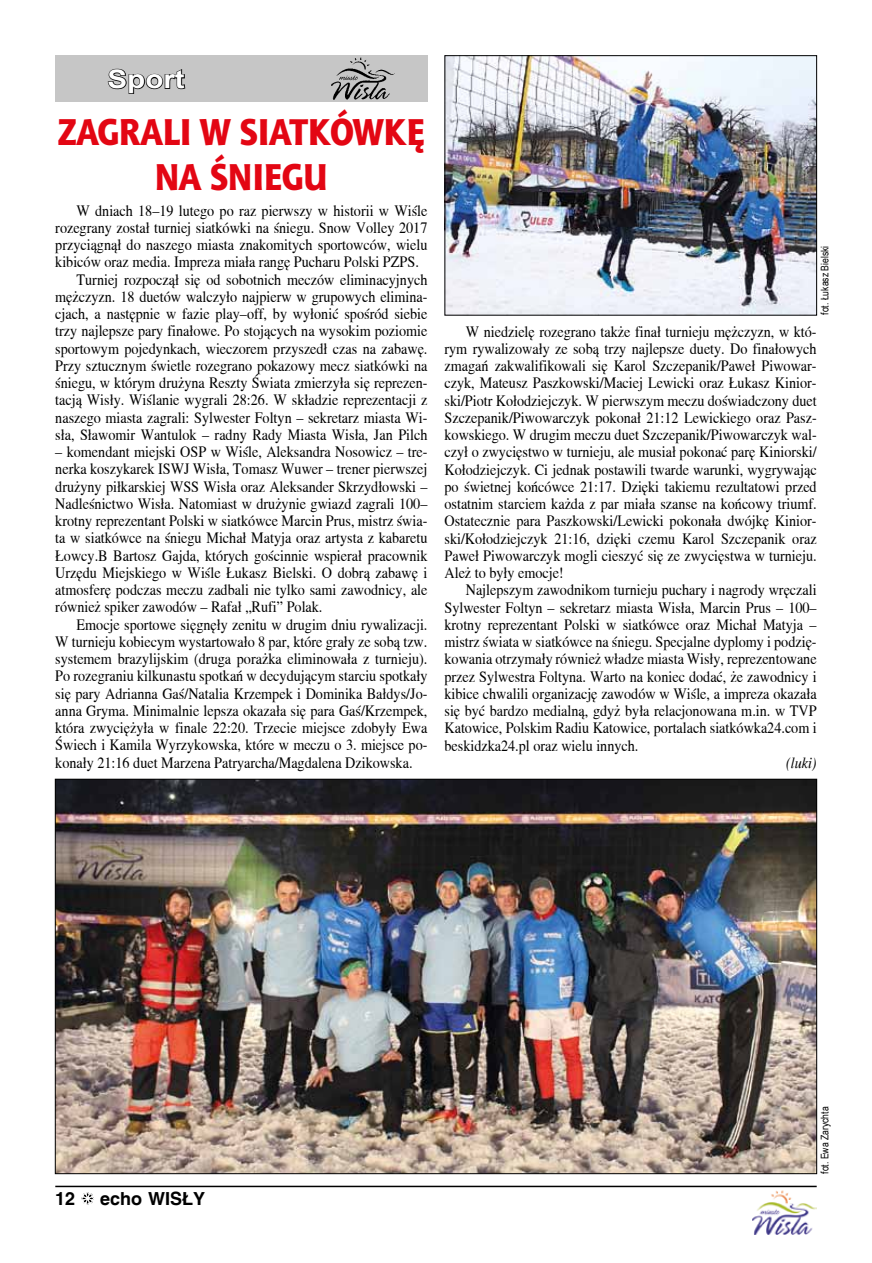
<style>
.page{position:relative;width:872px;height:1263px;background:#fff}
.page>*{position:absolute;margin:0;border:0;box-sizing:border-box;transform-origin:0 0}
.t1{font:37.5px/45px "Aerton TTEFN Black";letter-spacing:-.01em;color:#e30613;text-align:center;scale:.9 1}
.t2{font:700 25.5px "Arial";color:#fff;scale:1.16 1}
.t3{font:700 18px "Switzerland";color:#000}
.t4{font:15.75px/17.2px "Toronto";color:#000;text-align:justify;scale:.9 1}
.t5{font:italic 15.75px "Toronto";color:#000;scale:.9 1}
.t6{font:10.5px "Arial Narrow";color:#000}
</style>
<div class="page">
<hr style="left:55px;top:1186px;width:761px;height:1px;background:#000">
<svg style="left:81px;top:1192px;width:13px;height:13px"></svg>
<img style="left:753px;top:1191px;width:63px;height:43px">
<div style="left:55px;top:55px;width:372px;height:47px;background:#c6c6c6"></div>
<svg style="left:107px;top:68px;width:79px;height:26px"></svg>
<img style="left:332px;top:57px;width:62px;height:43px">
<img style="left:57px;top:781px;width:758px;height:391px">
<img style="left:446px;top:57px;width:369px;height:257px">
<div style="left:444px;top:55px;width:373px;height:261px;border:1px solid #000"></div>
<h2 class="t2" style="left:108px;top:62px;width:68px">Sport</h2>
<h1 class="t1" style="left:58px;top:109px;width:409px">ZAGRALI W SIATKÓWKĘ<br>NA ŚNIEGU</h1>
<p class="t4" style="left:77px;top:202px;width:391px">W dniach 18–19 lutego po raz pierwszy w historii w Wiśle</p>
<p class="t4" style="left:55px;top:219px;width:415px">rozegrany został turniej siatkówki na śniegu. Snow Volley 2017</p>
<p class="t4" style="left:55px;top:236px;width:415px">przyciągnął do naszego miasta znakomitych sportowców, wielu</p>
<p class="t4" style="left:55px;top:253px;width:405px">kibiców oraz media. Impreza miała rangę Pucharu Polski PZPS.</p>
<p class="t4" style="left:77px;top:271px;width:391px">Turniej rozpoczął się od sobotnich meczów eliminacyjnych</p>
<p class="t4" style="left:55px;top:288px;width:415px">mężczyzn. 18 duetów walczyło najpierw w grupowych elimina-</p>
<p class="t4" style="left:55px;top:305px;width:415px">cjach, a następnie w fazie play–off, by wyłonić spośród siebie</p>
<p class="t4" style="left:55px;top:322px;width:415px">trzy najlepsze pary finałowe. Po stojących na wysokim poziomie</p>
<p class="t4" style="left:55px;top:340px;width:415px">sportowym pojedynkach, wieczorem przyszedł czas na zabawę.</p>
<p class="t4" style="left:55px;top:357px;width:415px">Przy sztucznym świetle rozegrano pokazowy mecz siatkówki na</p>
<p class="t4" style="left:55px;top:374px;width:415px">śniegu, w którym drużyna Reszty Świata zmierzyła się reprezen-</p>
<p class="t4" style="left:55px;top:391px;width:415px">tacją Wisły. Wiślanie wygrali 28:26. W składzie reprezentacji z</p>
<p class="t4" style="left:55px;top:409px;width:415px">naszego miasta zagrali: Sylwester Foltyn – sekretarz miasta Wi-</p>
<p class="t4" style="left:55px;top:426px;width:415px">sła, Sławomir Wantulok – radny Rady Miasta Wisła, Jan Pilch</p>
<p class="t4" style="left:55px;top:443px;width:415px">– komendant miejski OSP w Wiśle, Aleksandra Nosowicz – tre&shy;nerka koszykarek ISWJ Wisła, Tomasz Wuwer – trener pierwszej drużyny piłkarskiej WSS Wisła oraz Aleksander Skrzydłowski – Nadleśnictwo Wisła. Natomiast w drużynie gwiazd zagrali 100– krotny reprezentant Polski w siatkówce Marcin Prus, mistrz świa&shy;ta w siatkówce na śniegu Michał Matyja oraz artysta z kabaretu Łowcy.B Bartosz Gajda, których gościnnie wspierał pracownik Urzędu Miejskiego w Wiśle Łukasz Bielski. O dobrą zabawę i atmosferę podczas meczu zadbali nie tylko sami zawodnicy, ale również spiker zawodów – Rafał „Rufi” Polak.</p>
<p class="t4" style="left:55px;top:616px;width:415px;text-indent:21px">Emocje sportowe sięgnęły zenitu w drugim dniu rywalizacji.<br>W turnieju kobiecym wystartowało 8 par, które grały ze sobą tzw. systemem brazylijskim (druga porażka eliminowała z turnieju).<br>Po rozegraniu kilkunastu spotkań w decydującym starciu spotkały się pary Adrianna Gaś/Natalia Krzempek i Dominika Bałdys/Jo&shy;anna Gryma. Minimalnie lepsza okazała się para Gaś/Krzempek, która zwyciężyła w finale 22:20. Trzecie miejsce zdobyły Ewa Świech i Kamila Wyrzykowska, które w meczu o 3. miejsce po&shy;konały 21:16 duet Marzena Patryarcha/Magdalena Dzikowska.</p>
<p class="t6" style="left:817px;top:315px;width:70px;rotate:-90deg">fot. Łukasz Bielski</p>
<p class="t4" style="left:444px;top:323px;width:415px;text-indent:21px">W niedzielę rozegrano także finał turnieju mężczyzn, w któ&shy;rym rywalizowały ze sobą trzy najlepsze duety. Do finałowych zmagań zakwalifikowali się Karol Szczepanik/Paweł Piwowar&shy;czyk, Mateusz Paszkowski/Maciej Lewicki oraz Łukasz Kinior&shy;ski/Piotr Kołodziejczyk. W pierwszym meczu doświadczony duet Szczepanik/Piwowarczyk pokonał 21:12 Lewickiego oraz Pasz&shy;kowskiego. W drugim meczu duet Szczepanik/Piwowarczyk wal&shy;czył o zwycięstwo w turnieju, ale musiał pokonać parę Kiniorski/ Kołodziejczyk. Ci jednak postawili twarde warunki, wygrywając po świetnej końcówce 21:17. Dzięki takiemu rezultatowi przed ostatnim starciem każda z par miała szanse na końcowy triumf.<br>Ostatecznie para Paszkowski/Lewicki pokonała dwójkę Kinior&shy;ski/Kołodziejczyk 21:16, dzięki czemu Karol Szczepanik oraz Paweł Piwowarczyk mogli cieszyć się ze zwycięstwa w turnieju.<br>Ależ to były emocje!</p>
<p class="t4" style="left:444px;top:581px;width:415px;text-indent:21px">Najlepszym zawodnikom turnieju puchary i nagrody wręczali Sylwester Foltyn – sekretarz miasta Wisła, Marcin Prus – 100– krotny reprezentant Polski w siatkówce oraz Michał Matyja – mistrz świata w siatkówce na śniegu. Specjalne dyplomy i podzię&shy;kowania otrzymały również władze miasta Wisły, reprezentowane przez Sylwestra Foltyna. Warto na koniec dodać, że zawodnicy i kibice chwalili organizację zawodów w Wiśle, a impreza okazała się być bardzo medialną, gdyż była relacjonowana m.in. w TVP Katowice, Polskim Radiu Katowice, portalach siatkówka24.com i beskidzka24.pl oraz wielu innych.</p>
<p class="t5" style="left:786px;top:754px;width:36px">(luki)</p>
<p class="t3" style="left:55px;top:1187px;width:22px">12</p>
<p class="t3" style="left:100px;top:1187px;width:107px">echo WISŁY</p>
<p class="t6" style="left:817px;top:1174px;width:69px;rotate:-90deg">fot. Ewa Zarychta</p>
</div>
